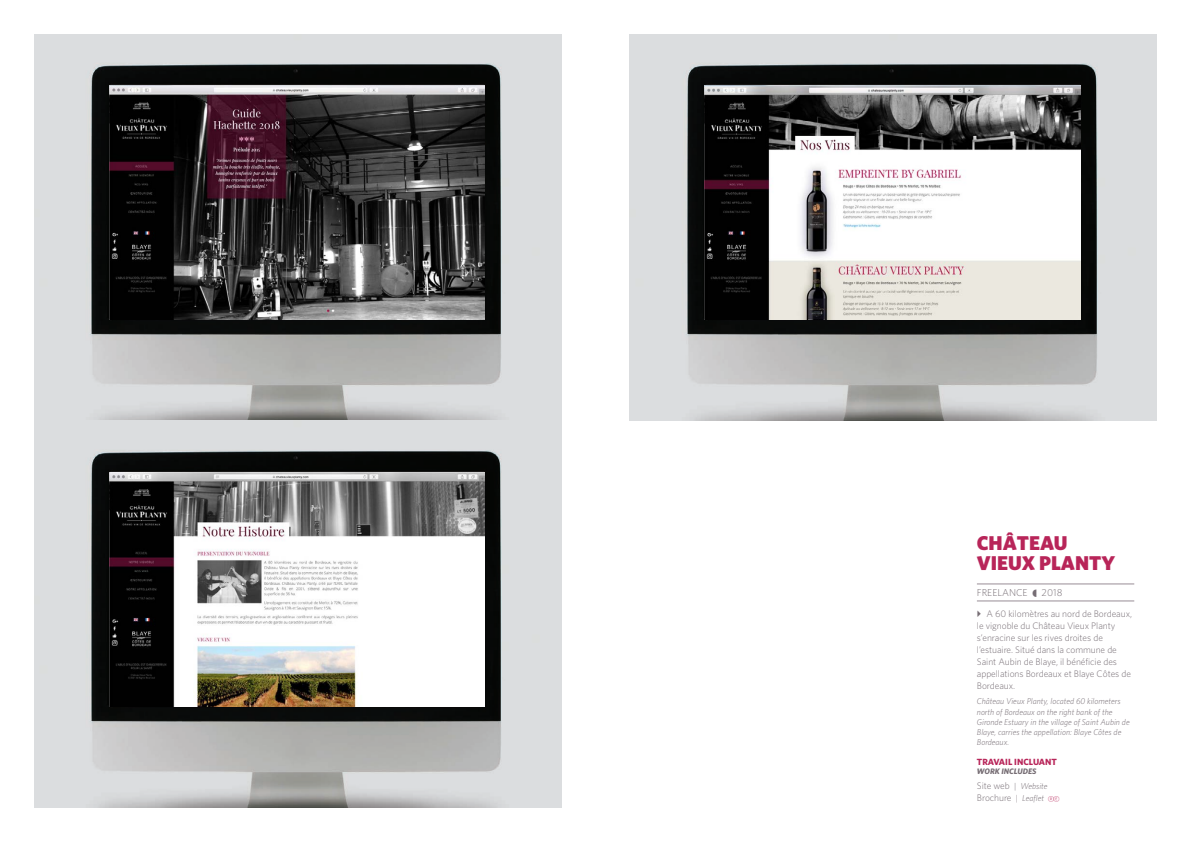
<style>
.page{position:relative;width:1191px;height:842px;background:#fff}
.page>*{position:absolute;margin:0;border:0;box-sizing:border-box;transform-origin:0 0}
.t1{font:900 20px/20px "Whitney";color:#b82559}
.t2{font:300 10px "Whitney";color:#766d74}
.t3{font:300 9.5px/12px "Whitney";letter-spacing:-.005em;color:#766d74}
.t4{font:700 9px "Whitney";color:#b82559}
.t5{font:italic 300 8.5px/10.2px "Whitney";color:#766d74}
.t6{font:italic 700 8px "Whitney";color:#766d74}
.s1{font-family:"Whitney Index Black Round Lt 2";font-weight:400;font-size:8px}
.s2{font-style:normal;font-size:9.5px}
.s3{font-style:italic;font-size:8.5px}
.s4{font-family:"Whitney Index White Round Lt 1";font-weight:400;font-size:6px;color:#b82559}
</style>
<div class="page">
<hr style="left:977px;top:584px;width:157px;height:1px;background:#988d95">
<hr style="left:977px;top:601px;width:157px;height:1px;background:#988d95">
<img style="left:34px;top:34px;width:527px;height:774px">
<img style="left:629px;top:34px;width:528px;height:387px">
<img style="left:109px;top:85px;width:375px;height:234px">
<img style="left:704px;top:85px;width:376px;height:234px">
<img style="left:109px;top:472px;width:375px;height:234px">
<h1 class="t1" style="left:977px;top:533px;width:140px">CHÂTEAU<br>VIEUX PLANTY</h1>
<p class="t2" style="left:977px;top:587px;width:87px">FREELANCE <span class="s1">{</span> 2018</p>
<p class="t3" style="left:977px;top:607px;width:157px;text-indent:9px">A 60 kilomètres au nord de Bordeaux, le vignoble du Château Vieux Planty s’enracine sur les rives droites de l’estuaire. Situé dans la commune de Saint Aubin de Blaye, il bénéficie des appellations Bordeaux et Blaye Côtes de Bordeaux.</p>
<p class="t5" style="left:977px;top:696px;width:154px">Château Vieux Planty, located 60 kilometers north of Bordeaux on the right bank of the Gironde Estuary in the village of Saint Aubin de Blaye, carries the appellation: Blaye Côtes de Bordeaux.</p>
<p class="t4" style="left:977px;top:756px;width:82px">TRAVAIL INCLUANT</p>
<p class="t6" style="left:977px;top:766px;width:61px">WORK INCLUDES</p>
<p class="t5" style="left:977px;top:781px;width:72px"><span class="s2">Site web</span> | Website</p>
<p class="t3" style="left:977px;top:791px;width:84px">Brochure <span class="s3">| Leaflet</span> <span class="s4">re</span></p>
</div>
